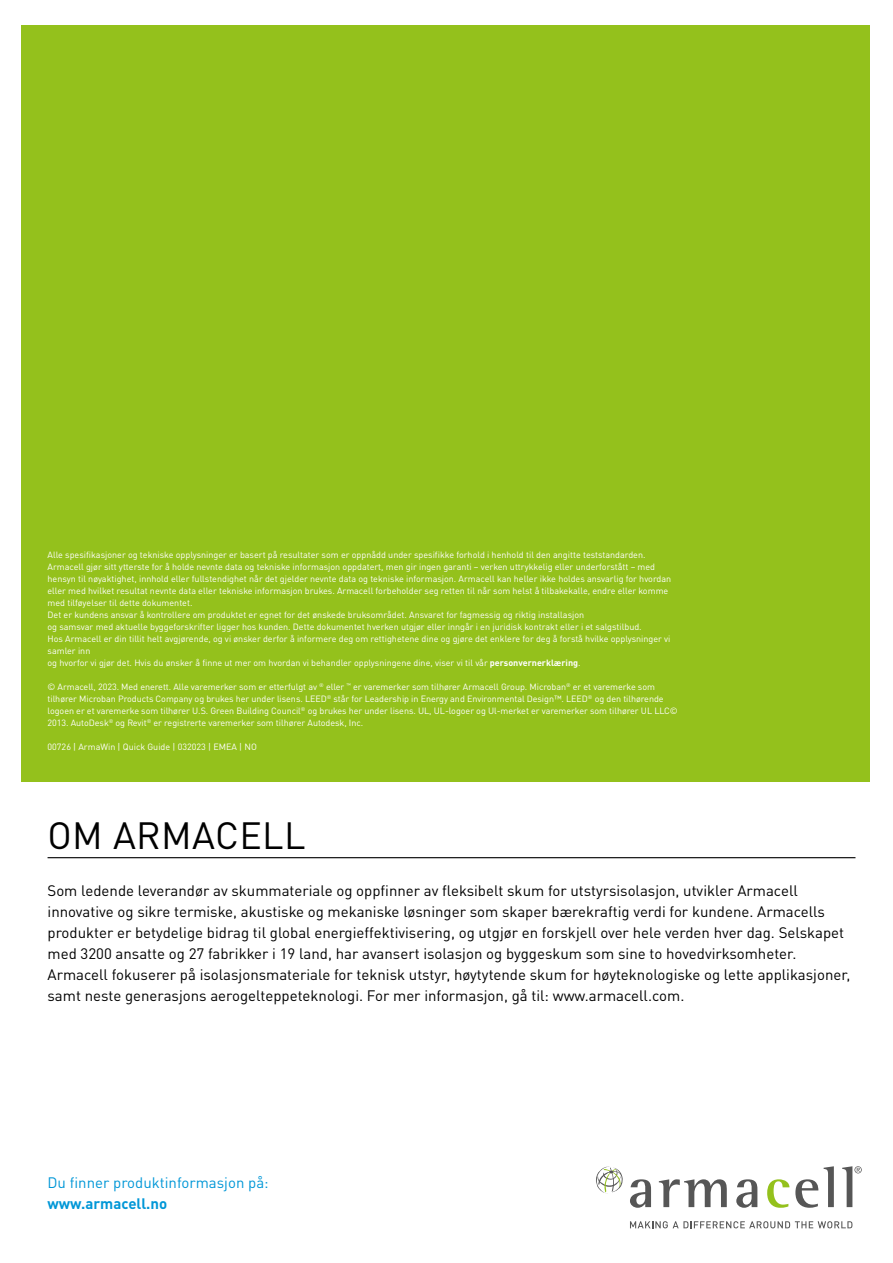
<style>
.page{position:relative;width:893px;height:1263px;background:#fff}
.page>*{position:absolute;margin:0;border:0;box-sizing:border-box;transform-origin:0 0}
.t1{font:37.5px "DIN Pro";letter-spacing:.01em;color:#000}
.t2{font:15px/21px "DIN Pro";color:#000}
.t3{font:15px "DIN Pro";color:#0097d7}
.t4{font:700 15px "DIN Pro";color:#0097d7}
.t5{font:9px/12px "DIN Pro";color:#fff}
.s1{font-weight:700}
</style>
<div class="page">
<div style="left:21px;top:26px;width:849px;height:756px;background:#94c11c"></div>
<svg style="left:630px;top:1179px;width:21px;height:29px"></svg>
<svg style="left:659px;top:1179px;width:68px;height:28px"></svg>
<svg style="left:736px;top:1179px;width:21px;height:29px"></svg>
<svg style="left:767px;top:1179px;width:22px;height:29px"></svg>
<svg style="left:795px;top:1179px;width:23px;height:29px"></svg>
<svg style="left:824px;top:1166px;width:10px;height:41px"></svg>
<svg style="left:842px;top:1166px;width:20px;height:41px"></svg>
<svg style="left:596px;top:1166px;width:27px;height:28px"></svg>
<svg style="left:630px;top:1221px;width:222px;height:7px"></svg>
<hr style="left:48px;top:857px;width:807px;height:1px;background:#000">
<p class="t5" style="left:48px;top:548px;width:625px">Alle spesifikasjoner og tekniske opplysninger er basert på resultater som er oppnådd under spesifikke forhold i henhold til den angitte teststandarden.<br>Armacell gjør sitt ytterste for å holde nevnte data og tekniske informasjon oppdatert, men gir ingen garanti – verken uttrykkelig eller underforstått – med hensyn til nøyaktighet, innhold eller fullstendighet når det gjelder nevnte data og tekniske informasjon. Armacell kan heller ikke holdes ansvarlig for hvordan eller med hvilket resultat nevnte data eller tekniske informasjon brukes. Armacell forbeholder seg retten til når som helst å tilbakekalle, endre eller komme med tilføyelser til dette dokumentet.<br>Det er kundens ansvar å kontrollere om produktet er egnet for det ønskede bruksområdet. Ansvaret for fagmessig og riktig installasjon<br>og samsvar med aktuelle byggeforskrifter ligger hos kunden. Dette dokumentet hverken utgjør eller inngår i en juridisk kontrakt eller i et salgstilbud.<br>Hos Armacell er din tillit helt avgjørende, og vi ønsker derfor å informere deg om rettighetene dine og gjøre det enklere for deg å forstå hvilke opplysninger vi samler inn<br>og hvorfor vi gjør det. Hvis du ønsker å finne ut mer om hvordan vi behandler opplysningene dine, viser vi til vår <span class="s1">personvernerklæring</span>.</p>
<p class="t5" style="left:48px;top:680px;width:632px">© Armacell, 2023. Med enerett. Alle varemerker som er etterfulgt av <sup>®</sup> eller <sup>™</sup> er varemerker som tilhører Armacell Group. Microban<sup>®</sup> er et varemerke som tilhører Microban Products Company og brukes her under lisens. LEED<sup>®</sup> står for Leadership in Energy and Environmental Design™. LEED<sup>®</sup> og den tilhørende logoen er et varemerke som tilhører U.S. Green Building Council<sup>®</sup> og brukes her under lisens. UL, UL-logoer og Ul-merket er varemerker som tilhører UL LLC© 2013. AutoDesk<sup>®</sup> og Revit<sup>®</sup> er registrerte varemerker som tilhører Autodesk, Inc.</p>
<p class="t5" style="left:48px;top:740px;width:211px">00726 | ArmaWin | Quick Guide | 032023 | EMEA | NO</p>
<h1 class="t1" style="left:48px;top:806px;width:260px">OM ARMACELL</h1>
<p class="t2" style="left:48px;top:878px;width:804px">Som ledende leverandør av skummateriale og oppfinner av fleksibelt skum for utstyrsisolasjon, utvikler Armacell innovative og sikre termiske, akustiske og mekaniske løsninger som skaper bærekraftig verdi for kundene. Armacells produkter er betydelige bidrag til global energieffektivisering, og utgjør en forskjell over hele verden hver dag. Selskapet med 3200 ansatte og 27 fabrikker i 19 land, har avansert isolasjon og byggeskum som sine to hovedvirksomheter.<br>Armacell fokuserer på isolasjonsmateriale for teknisk utstyr, høytytende skum for høyteknologiske og lette applikasjoner, samt neste generasjons aerogelteppeteknologi. For mer informasjon, gå til: www.armacell.com.</p>
<h2 class="t3" style="left:48px;top:1171px;width:223px">Du finner produktinformasjon på:</h2>
<h2 class="t4" style="left:48px;top:1191px;width:121px">www.armacell.no</h2>
</div>
